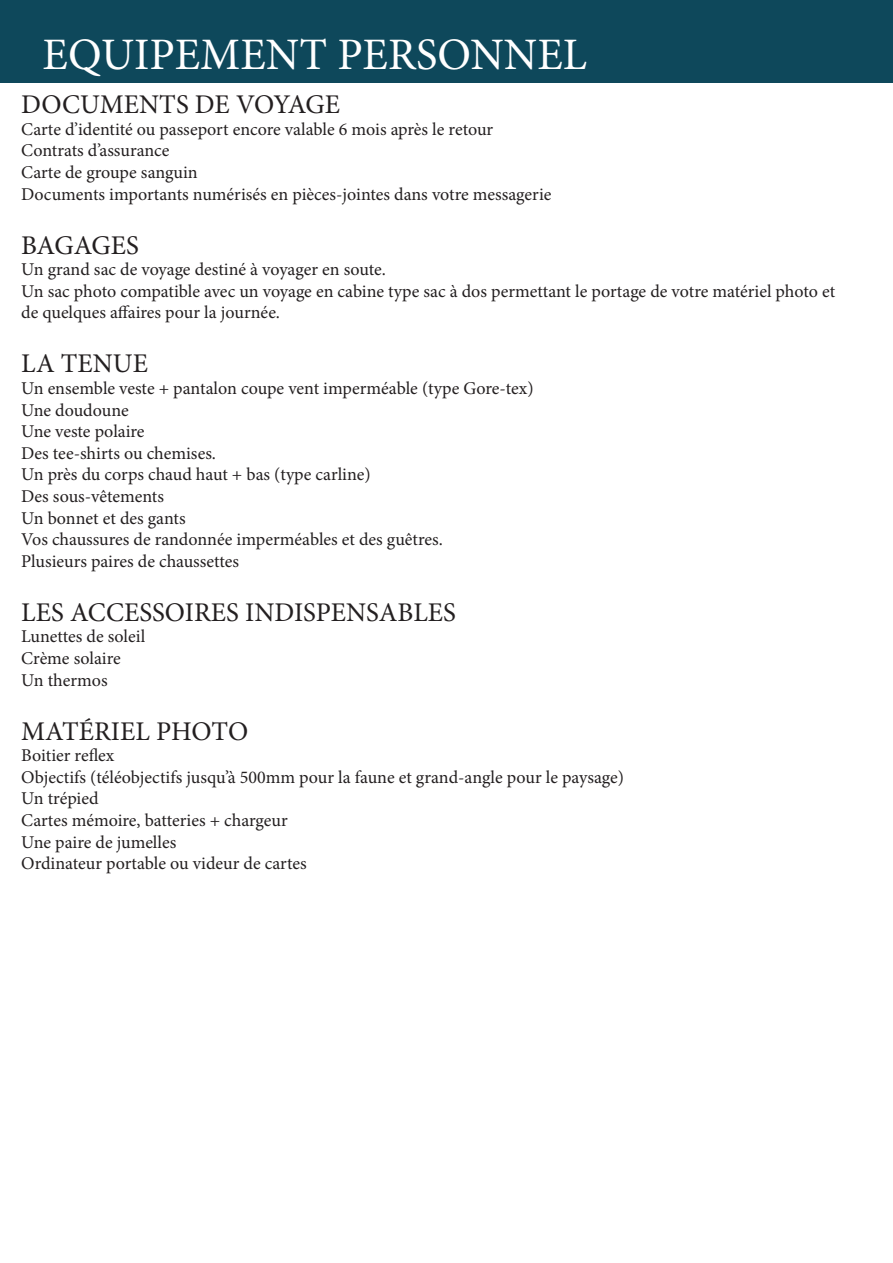
<style>
.page{position:relative;width:893px;height:1263px;background:#fff}
.page>*{position:absolute;margin:0;border:0;box-sizing:border-box;transform-origin:0 0}
.t1{font:45px "Minion Pro";color:#fff}
.t2{font:27px "Minion Pro";color:#231f20}
.t3{font:18px/21.6px "Minion Pro";color:#231f20}
</style>
<div class="page">
<div style="left:0;top:0;width:893px;height:83px;background:#0e485b"></div>
<h1 class="t1" style="left:43px;top:24px;width:546px">EQUIPEMENT PERSONNEL</h1>
<h2 class="t2" style="left:21px;top:86px;width:320px">DOCUMENTS DE VOYAGE</h2>
<p class="t3" style="left:21px;top:118px;width:532px">Carte d’identité ou passeport encore valable 6 mois après le retour Contrats d’assurance<br>Carte de groupe sanguin<br>Documents importants numérisés en pièces-jointes dans votre messagerie</p>
<h2 class="t2" style="left:21px;top:227px;width:119px">BAGAGES</h2>
<p class="t3" style="left:21px;top:259px;width:815px">Un grand sac de voyage destiné à voyager en soute.<br>Un sac photo compatible avec un voyage en cabine type sac à dos permettant le portage de votre matériel photo et de quelques affaires pour la journée.</p>
<h2 class="t2" style="left:21px;top:346px;width:128px">LA TENUE</h2>
<p class="t3" style="left:21px;top:378px;width:514px">Un ensemble veste + pantalon coupe vent imperméable (type Gore-tex)<br>Une doudoune<br>Une veste polaire<br>Des tee-shirts ou chemises.<br>Un près du corps chaud haut + bas (type carline)<br>Des sous-vêtements<br>Un bonnet et des gants<br>Vos chaussures de randonnée imperméables et des guêtres.<br>Plusieurs paires de chaussettes</p>
<h2 class="t2" style="left:21px;top:594px;width:436px">LES ACCESSOIRES INDISPENSABLES</h2>
<p class="t3" style="left:21px;top:626px;width:126px">Lunettes de soleil<br>Crème solaire<br>Un thermos</p>
<h2 class="t2" style="left:21px;top:713px;width:228px">MATÉRIEL PHOTO</h2>
<p class="t3" style="left:21px;top:745px;width:604px">Boitier reflex<br>Objectifs (téléobjectifs jusqu’à 500mm pour la faune et grand-angle pour le paysage)<br>Un trépied<br>Cartes mémoire, batteries + chargeur<br>Une paire de jumelles<br>Ordinateur portable ou videur de cartes</p>
</div>
